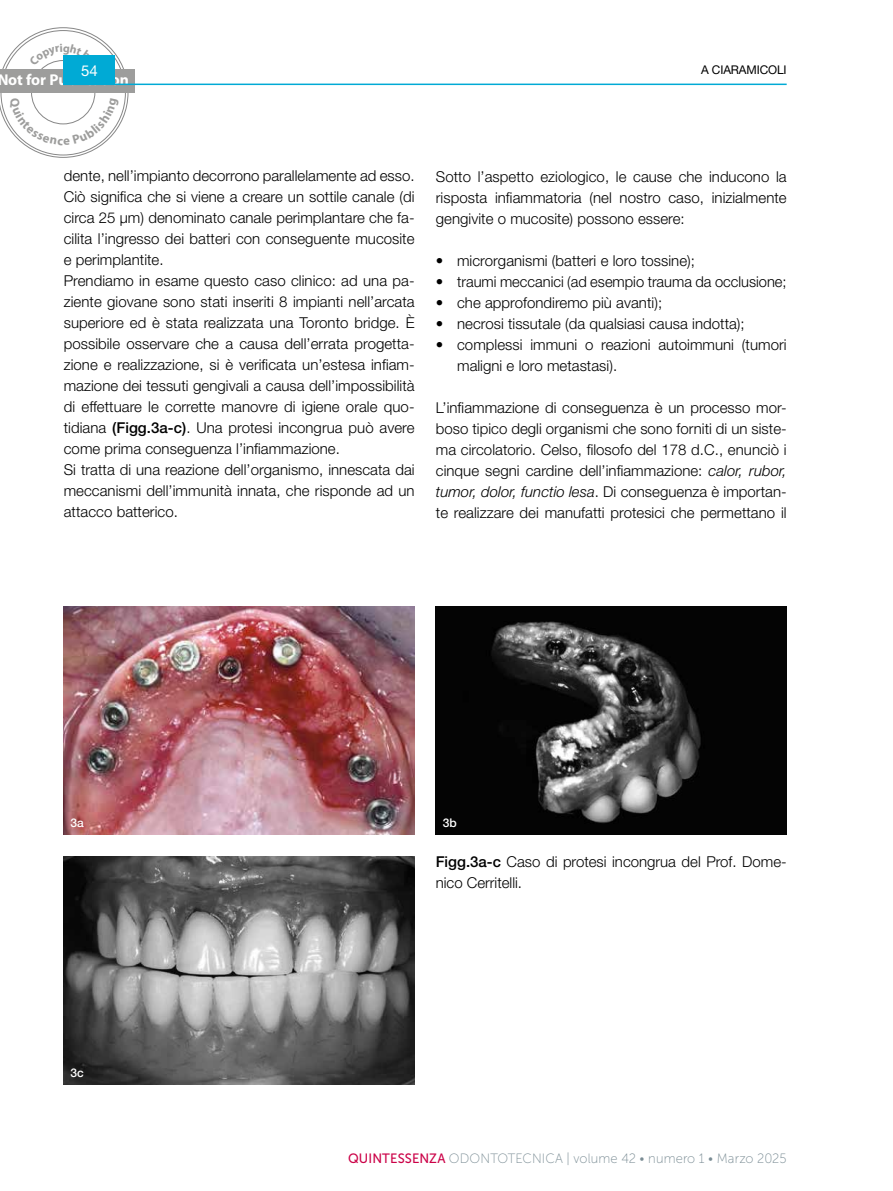
<style>
.page{position:relative;width:893px;height:1191px;background:#fff}
.page>*{position:absolute;margin:0;border:0;box-sizing:border-box;transform-origin:0 0}
.t1{font:700 15.6px "Myriad Pro";color:#fff}
.t2{font:300 15px/21px "Helvetica Neue LT Std";letter-spacing:.005em;color:#000}
.t3{font:15px "Helvetica Neue LT Std";color:#fff}
.t4{font:13.5px "Museo Sans 100";letter-spacing:.01em;color:#7a8c94;scale:.96 1}
.t5{font:12px "Helvetica Neue LT Std";letter-spacing:-.01em;color:#000}
.t6{font:500 12px "Helvetica Neue LT Std";color:#fff}
.s1{font-weight:500}
.s2{font-style:italic}
.s3{font-family:"Museo Sans 500";color:#cb0147}
</style>
<div class="page">
<div style="left:0;top:69px;width:134px;height:24px;background:#9d9d9c"></div>
<hr style="left:64px;top:84px;width:723px;height:1px;background:#00aad5">
<img style="left:64px;top:606px;width:351px;height:228px">
<img style="left:64px;top:856px;width:351px;height:228px">
<img style="left:436px;top:606px;width:351px;height:228px">
<svg style="left:0;top:27px;width:128px;height:131px"></svg>
<p class="t3" style="left:81px;top:61px;width:18px">54</p>
<p class="t5" style="left:701px;top:63px;width:87px">A CIARAMICOLI</p>
<p class="t1" style="left:-3px;top:70px;width:133px">Not for Publication</p>
<p class="t2" style="left:64px;top:165px;width:352px">dente, nell’impianto decorrono parallelamente ad esso.<br>Ciò significa che si viene a creare un sottile canale (di circa 25 µm) denominato canale perimplantare che fa&shy;cilita l’ingresso dei batteri con conseguente mucosite e perimplantite.<br>Prendiamo in esame questo caso clinico: ad una pa&shy;ziente giovane sono stati inseriti 8 impianti nell’arcata superiore ed è stata realizzata una Toronto bridge. È possibile osservare che a causa dell’errata progetta&shy;zione e realizzazione, si è verificata un’estesa infiam&shy;mazione dei tessuti gengivali a causa dell’impossibilità di effettuare le corrette manovre di igiene orale quo&shy;tidiana <span class="s1">(Figg.3a-c)</span>. Una protesi incongrua può avere come prima conseguenza l’infiammazione.<br>Si tratta di una reazione dell’organismo, innescata dai meccanismi dell’immunità innata, che risponde ad un attacco batterico.</p>
<p class="t2" style="left:436px;top:165px;width:352px;text-align:justify">Sotto l’aspetto eziologico, le cause che inducono la risposta infiammatoria (nel nostro caso, inizialmente gengivite o mucosite) possono essere:</p>
<p class="t2" style="left:436px;top:249px;width:261px">• microrganismi (batteri e loro tossine);</p>
<p class="t2" style="left:436px;top:270px;width:352px">• traumi meccanici (ad esempio trauma da occlusione;</p>
<p class="t2" style="left:436px;top:291px;width:228px">• che approfondiremo più avanti);</p>
<p class="t2" style="left:436px;top:312px;width:310px">• necrosi tissutale (da qualsiasi causa indotta);</p>
<p class="t2" style="left:457px;top:333px;width:331px;text-indent:-21px">• complessi immuni o reazioni autoimmuni (tumori maligni e loro metastasi).</p>
<p class="t2" style="left:436px;top:396px;width:352px;text-align:justify">L’infiammazione di conseguenza è un processo mor&shy;boso tipico degli organismi che sono forniti di un siste&shy;ma circolatorio. Celso, filosofo del 178 d.C., enunciò i cinque segni cardine dell’infiammazione: <span class="s2">calor, rubor, tumor, dolor, functio lesa</span>. Di conseguenza è importan&shy;te realizzare dei manufatti protesici che permettano il</p>
<p class="t6" style="left:71px;top:816px;width:15px">3a</p>
<p class="t6" style="left:443px;top:816px;width:16px">3b</p>
<p class="t6" style="left:71px;top:1065px;width:15px">3c</p>
<p class="t2" style="left:436px;top:850px;width:352px"><span class="s1">Figg.3a-c</span> Caso di protesi incongrua del Prof. Dome&shy;nico Cerritelli.</p>
<p class="t4" style="left:348px;top:1151px;width:458px"><span class="s3">QUINTESSENZA</span> ODONTOTECNICA | volume 42 • numero 1 • Marzo 2025</p>
</div>
